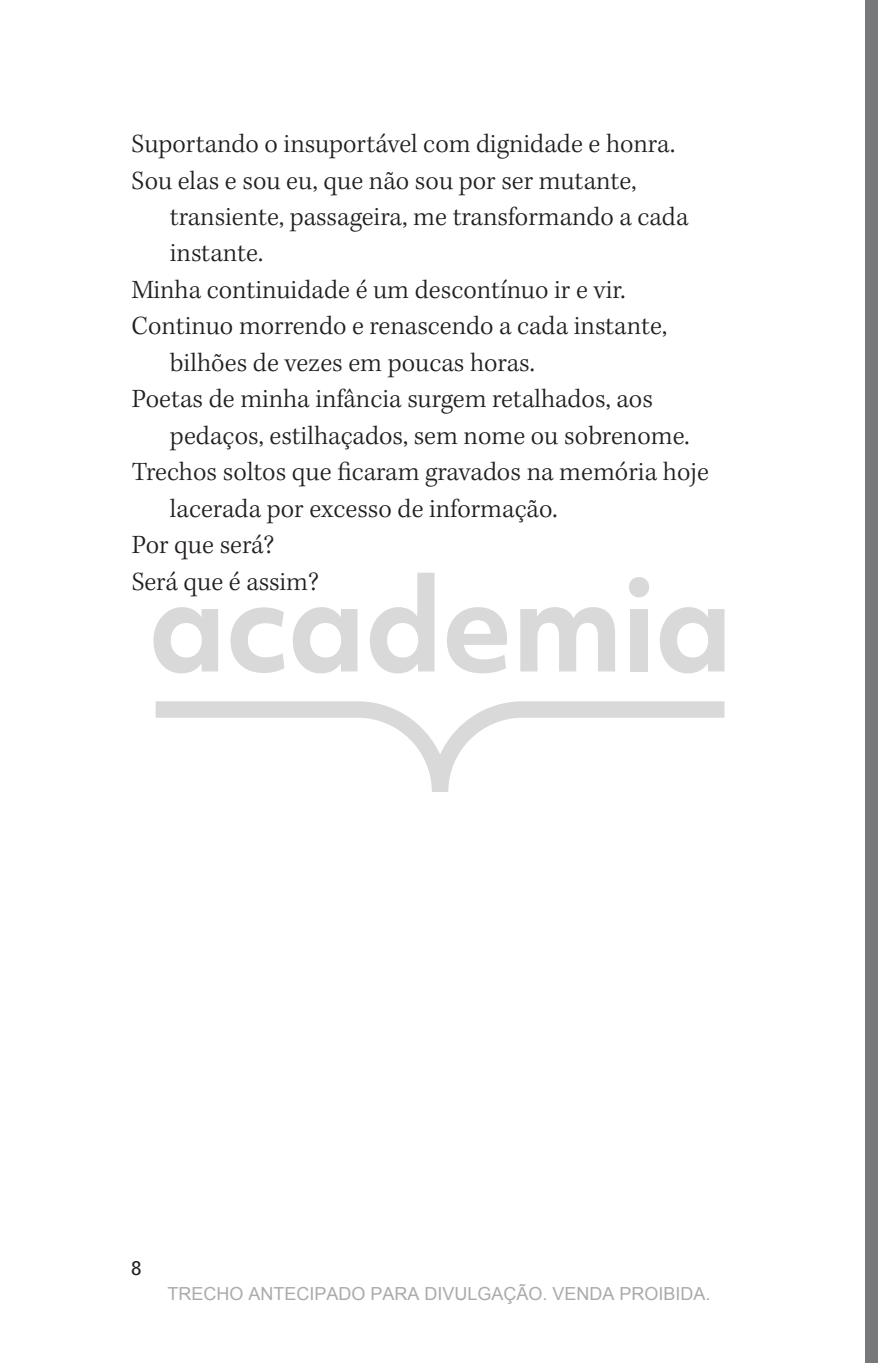
<style>
.page{position:relative;width:878px;height:1363px;background:#fff}
.page>*{position:absolute;margin:0;border:0;box-sizing:border-box;transform-origin:0 0}
.t1{font:300 27px/36.4px "Kepler Std";color:#231f20}
.t2{font:20.25px "Grotesque MT Std";color:#231f20}
.t3{font:18px "Arial";color:#ababab}
</style>
<div class="page">
<div style="left:865px;top:0;width:13px;height:1362px;background:#76787b"></div>
<svg style="left:156px;top:701px;width:568px;height:91px"></svg>
<svg style="left:153px;top:607px;width:65px;height:66px"></svg>
<svg style="left:230px;top:607px;width:54px;height:66px"></svg>
<svg style="left:293px;top:607px;width:64px;height:66px"></svg>
<svg style="left:370px;top:572px;width:64px;height:101px"></svg>
<svg style="left:447px;top:607px;width:60px;height:66px"></svg>
<svg style="left:520px;top:607px;width:95px;height:64px"></svg>
<svg style="left:629px;top:577px;width:20px;height:20px"></svg>
<div style="left:630px;top:609px;width:17px;height:62px;background:#d9d9d9"></div>
<svg style="left:660px;top:607px;width:64px;height:66px"></svg>
<p class="t1" style="left:132px;top:126px;width:545px">Suportando o insuportável com dignidade e honra.<br>Sou elas e sou eu, que não sou por ser mutante,</p>
<p class="t1" style="left:170px;top:199px;width:520px">transiente, passageira, me transformando a cada</p>
<p class="t1" style="left:170px;top:236px;width:95px">instante.</p>
<p class="t1" style="left:132px;top:272px;width:495px">Minha continuidade é um descontínuo ir e vir.</p>
<p class="t1" style="left:132px;top:309px;width:537px">Continuo morrendo e renascendo a cada instante,</p>
<p class="t1" style="left:170px;top:345px;width:366px">bilhões de vezes em poucas horas.</p>
<p class="t1" style="left:132px;top:382px;width:523px">Poetas de minha infância surgem retalhados, aos</p>
<p class="t1" style="left:170px;top:418px;width:521px">pedaços, estilhaçados, sem nome ou sobrenome.</p>
<p class="t1" style="left:132px;top:455px;width:579px">Trechos soltos que ficaram gravados na memória hoje</p>
<p class="t1" style="left:170px;top:491px;width:389px">lacerada por excesso de informação.</p>
<p class="t1" style="left:132px;top:527px;width:144px">Por que será?</p>
<p class="t1" style="left:132px;top:564px;width:189px">Será que é assim?</p>
<p class="t2" style="left:132px;top:1256px;width:11px">8</p>
<p class="t3" style="left:167px;top:1281px;width:545px">TRECHO ANTECIPADO PARA DIVULGAÇÃO. VENDA PROIBIDA.</p>
</div>
